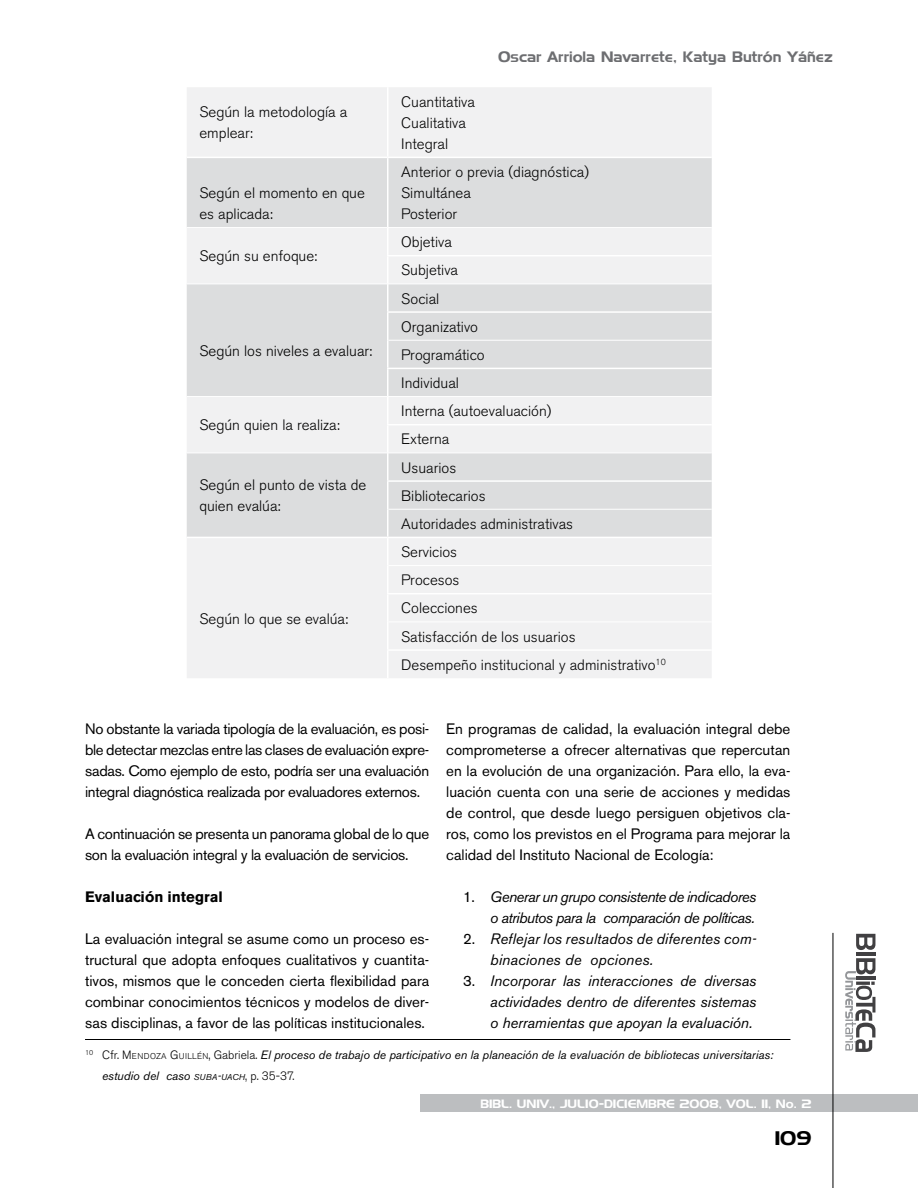
<style>
.page{position:relative;width:918px;height:1188px;background:#fff}
.page>*{position:absolute;margin:0;border:0;box-sizing:border-box;transform-origin:0 0}
.t1{font:19.5px "Denmark";color:#000}
.t2{font:15px/21px "Akzidenz Grotesk BE";letter-spacing:-.02em;color:#000;text-align:justify}
.t3{font:300 15px/28.2px "Akzidenz Grotesk BE";color:#000}
.t4{font:italic 15px/21px "Akzidenz Grotesk BE";letter-spacing:-.005em;color:#000}
.t5{font:italic 15px/21px "Akzidenz Grotesk BE";letter-spacing:-.035em;color:#000;text-align:right}
.t6{font:15px "Denmark";color:#6d6e71}
.t7{font:700 15px "Akzidenz Grotesk BE";color:#000}
.t8{font:italic 12px/21px "Akzidenz Grotesk BE";color:#000}
.t9{font:12px "Denmark";color:#fff}
.s1{font-style:normal}
.s2{font-weight:300;font-style:normal}
.s3{font-weight:300;font-style:normal;font-size:8.4px}
.s4{font-size:8.4px}
.s5{font-style:inherit}
</style>
<div class="page">
<div style="left:421px;top:1094px;width:497px;height:17px;background:#bcbec0"></div>
<hr style="left:833px;top:933px;width:1px;height:255px;background:#000">
<svg style="left:856px;top:934px;width:19px;height:16px"></svg>
<hr style="left:856px;top:952px;width:19px;height:4px;background:#414042">
<svg style="left:845px;top:958px;width:30px;height:94px"></svg>
<div style="left:187px;top:87px;width:525px;height:591px;background:#f1f1f2"></div>
<svg style="left:187px;top:158px;width:525px;height:379px;fill:#dcddde"></svg>
<hr style="left:387px;top:87px;width:1px;height:70px;background:#fff">
<hr style="left:187px;top:157px;width:201px;height:1px;background:#fff">
<hr style="left:388px;top:157px;width:324px;height:1px;background:#fff">
<hr style="left:387px;top:158px;width:1px;height:69px;background:#fff">
<hr style="left:387px;top:255px;width:325px;height:1px;background:#fff">
<hr style="left:387px;top:311px;width:325px;height:2px;background:#fff">
<hr style="left:387px;top:368px;width:325px;height:1px;background:#fff">
<hr style="left:387px;top:424px;width:325px;height:1px;background:#fff">
<hr style="left:387px;top:480px;width:325px;height:2px;background:#fff">
<hr style="left:187px;top:537px;width:201px;height:1px;background:#fff">
<hr style="left:388px;top:537px;width:324px;height:1px;background:#fff">
<hr style="left:387px;top:593px;width:325px;height:1px;background:#fff">
<hr style="left:387px;top:649px;width:325px;height:2px;background:#fff">
<svg style="left:387px;top:228px;width:1px;height:450px"></svg>
<hr style="left:187px;top:227px;width:201px;height:1px;background:#fff">
<hr style="left:388px;top:227px;width:324px;height:1px;background:#fff">
<hr style="left:187px;top:284px;width:201px;height:1px;background:#fff">
<hr style="left:388px;top:284px;width:324px;height:1px;background:#fff">
<hr style="left:388px;top:340px;width:324px;height:1px;background:#fff">
<hr style="left:187px;top:396px;width:201px;height:1px;background:#fff">
<hr style="left:388px;top:396px;width:324px;height:1px;background:#fff">
<hr style="left:187px;top:453px;width:201px;height:1px;background:#fff">
<hr style="left:388px;top:453px;width:324px;height:1px;background:#fff">
<hr style="left:388px;top:509px;width:324px;height:1px;background:#fff">
<hr style="left:388px;top:565px;width:324px;height:1px;background:#fff">
<hr style="left:388px;top:622px;width:324px;height:1px;background:#fff">
<hr style="left:85px;top:1039px;width:705px;height:1px;background:#000">
<p class="t6" style="left:498px;top:48px;width:336px">Oscar Arriola Navarrete, Katya Butrón Yáñez</p>
<p class="t3" style="left:200px;top:102px;width:149px;line-height:21px">Según la metodología a emplear:</p>
<p class="t3" style="left:401px;top:92px;width:75px;line-height:21px">Cuantitativa<br>Cualitativa<br>Integral</p>
<p class="t3" style="left:200px;top:183px;width:167px;line-height:21px">Según el momento en que es aplicada:</p>
<p class="t3" style="left:401px;top:162px;width:189px;line-height:21px">Anterior o previa (diagnóstica)<br>Simultánea<br>Posterior</p>
<p class="t3" style="left:200px;top:242px;width:119px">Según su enfoque:</p>
<p class="t3" style="left:200px;top:337px;width:174px">Según los niveles a evaluar:</p>
<p class="t3" style="left:200px;top:411px;width:142px">Según quien la realiza:</p>
<p class="t3" style="left:200px;top:475px;width:168px;line-height:21px">Según el punto de vista de quien evalúa:</p>
<p class="t3" style="left:200px;top:605px;width:150px">Según lo que se evalúa:</p>
<p class="t3" style="left:401px;top:228px;width:58px">Objetiva<br>Subjetiva</p>
<p class="t3" style="left:401px;top:285px;width:85px">Social<br>Organizativo<br>Programático<br>Individual</p>
<p class="t3" style="left:401px;top:397px;width:152px">Interna (autoevaluación)<br>Externa</p>
<p class="t3" style="left:401px;top:454px;width:173px">Usuarios<br>Bibliotecarios<br>Autoridades administrativas</p>
<p class="t3" style="left:401px;top:538px;width:266px">Servicios<br>Procesos<br>Colecciones<br>Satisfacción de los usuarios<br>Desempeño institucional y administrativo<sup>10</sup></p>
<p class="t2" style="left:85px;top:718px;width:346px">No obstante la variada tipología de la evaluación, es posi&shy;ble detectar mezclas entre las clases de evaluación expre&shy;sadas. Como ejemplo de esto, podría ser una evaluación integral diagnóstica realizada por evaluadores externos.</p>
<p class="t2" style="left:85px;top:823px;width:346px">A continuación se presenta un panorama global de lo que son la evaluación integral y la evaluación de servicios.</p>
<p class="t7" style="left:85px;top:888px;width:139px">Evaluación integral</p>
<p class="t2" style="left:85px;top:928px;width:346px">La evaluación integral se asume como un proceso es&shy;tructural que adopta enfoques cualitativos y cuantita&shy;tivos, mismos que le conceden cierta flexibilidad para combinar conocimientos técnicos y modelos de diver&shy;sas disciplinas, a favor de las políticas institucionales.</p>
<p class="t2" style="left:446px;top:718px;width:346px">En programas de calidad, la evaluación integral debe comprometerse a ofrecer alternativas que repercutan en la evolución de una organización. Para ello, la eva&shy;luación cuenta con una serie de acciones y medidas de control, que desde luego persiguen objetivos cla&shy;ros, como los previstos en el Programa para mejorar la calidad del Instituto Nacional de Ecología:</p>
<p class="t5" style="left:463px;top:886px;width:295px"><span class="s1">1.</span> Generar un grupo consistente de indicadores o atributos para la comparación de políticas.</p>
<p class="t4" style="left:490px;top:928px;width:268px;text-indent:-27px"><span class="s1">2.</span> Reflejar los resultados de diferentes com&shy;binaciones de opciones.</p>
<p class="t4" style="left:490px;top:970px;width:268px;text-align:justify;text-indent:-27px"><span class="s1">3.</span> Incorporar las interacciones de diversas actividades dentro de diferentes sistemas o herramientas que apoyan la evaluación.</p>
<p class="t8" style="left:102px;top:1045px;width:673px;text-indent:-17px"><sup>10</sup> <span class="s2">Cfr.</span> <span class="s2">M</span><span class="s3">END OZA</span> <span class="s2">G</span><span class="s3">UILL ÉN</span><span class="s2">,</span> <span class="s2">Gabriela.</span> El proceso de trabajo de participativo en la planeación de la evaluación de bibliotecas universitarias: estudio del caso <span class="s4">SUBA</span><span class="s5">-</span><span class="s4">UACH</span><span class="s2">,</span> <span class="s2">p</span><span class="s2">. 35-37.</span></p>
<p class="t9" style="left:480px;top:1096px;width:333px">BIBL. UNIV., JULIO-DICIEMBRE 2008, VOL. 11, No. 2</p>
<h1 class="t1" style="left:775px;top:1127px;width:38px">109</h1>
</div>
